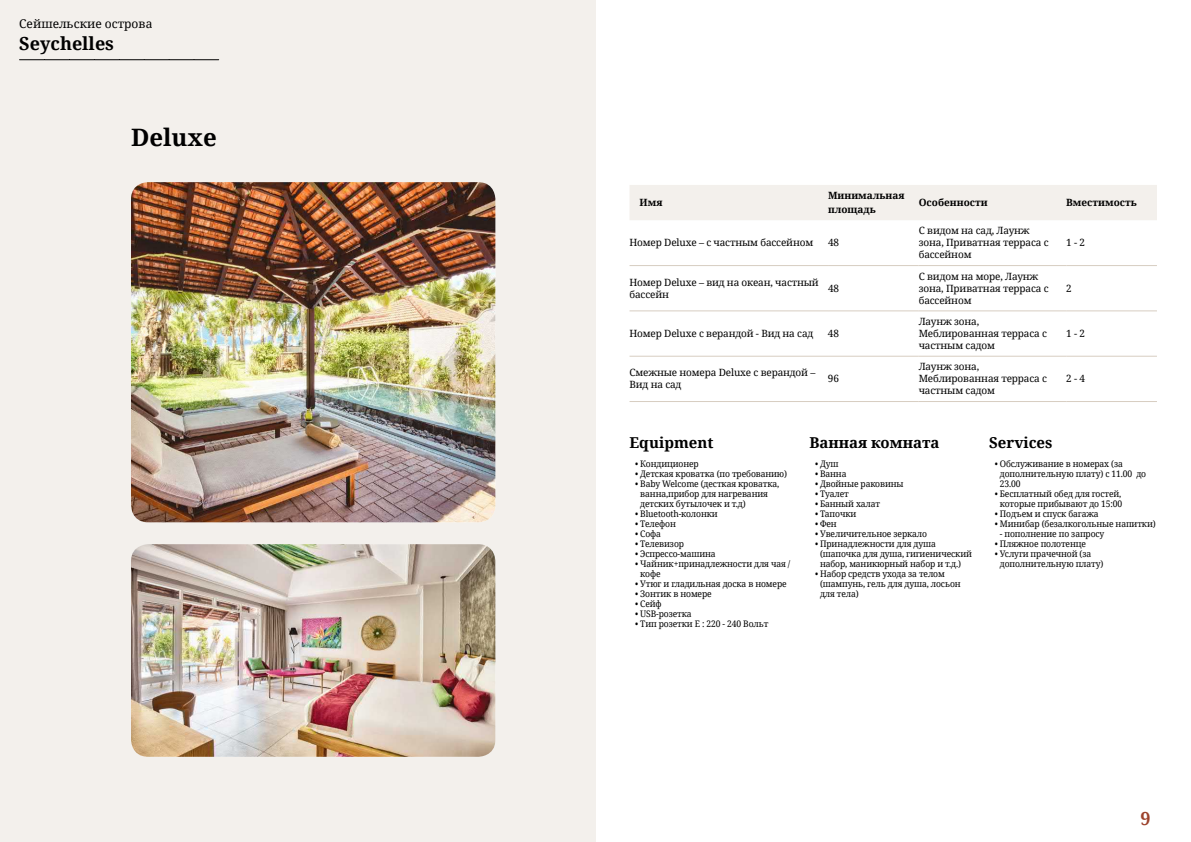
<style>
.page{position:relative;width:1191px;height:842px;background:#fff}
.page>*{position:absolute;margin:0;border:0;box-sizing:border-box;transform-origin:0 0}
.t1{font:700 24px "Noto Serif";color:#000}
.t2{font:700 18px "Noto Serif";color:#000}
.t3{font:700 18px "Noto Serif";color:#9d432c}
.t4{font:700 15px "Noto Serif";color:#000}
.t5{font:12px "Noto Serif";color:#000}
.t6{font:10px/12px "Noto Serif";letter-spacing:-.015em;color:#000}
.t7{font:700 10px/14px "Noto Serif";color:#000}
.t8{font:9px/10px "Noto Serif";letter-spacing:-.015em;color:#000;scale:.95 1}
</style>
<div class="page">
<div style="left:0;top:0;width:595px;height:842px;background:#f3f0ec"></div>
<img style="left:131px;top:182px;width:364px;height:340px">
<img style="left:131px;top:544px;width:364px;height:213px">
<svg style="left:20px;top:59px;width:199px;height:1px"></svg>
<div style="left:630px;top:185px;width:527px;height:35px;background:#f3f0ec"></div>
<hr style="left:629px;top:265px;width:199px;height:1px;background:#d7cdc1">
<hr style="left:828px;top:265px;width:90px;height:1px;background:#d7cdc1">
<hr style="left:918px;top:265px;width:148px;height:1px;background:#d7cdc1">
<hr style="left:1066px;top:265px;width:91px;height:1px;background:#d7cdc1">
<hr style="left:629px;top:310px;width:199px;height:1px;background:#d7cdc1">
<hr style="left:828px;top:310px;width:90px;height:1px;background:#d7cdc1">
<hr style="left:918px;top:310px;width:148px;height:1px;background:#d7cdc1">
<hr style="left:1066px;top:310px;width:91px;height:1px;background:#d7cdc1">
<hr style="left:629px;top:356px;width:199px;height:1px;background:#d7cdc1">
<hr style="left:828px;top:356px;width:90px;height:1px;background:#d7cdc1">
<hr style="left:918px;top:356px;width:148px;height:1px;background:#d7cdc1">
<hr style="left:1066px;top:356px;width:91px;height:1px;background:#d7cdc1">
<hr style="left:629px;top:401px;width:199px;height:1px;background:#d7cdc1">
<hr style="left:828px;top:401px;width:90px;height:1px;background:#d7cdc1">
<hr style="left:918px;top:401px;width:148px;height:1px;background:#d7cdc1">
<hr style="left:1066px;top:401px;width:91px;height:1px;background:#d7cdc1">
<h3 class="t5" style="left:19px;top:16px;width:135px">Сейшельские острова</h3>
<h2 class="t2" style="left:19px;top:31px;width:96px">Seychelles</h2>
<h1 class="t1" style="left:131px;top:121px;width:87px">Deluxe</h1>
<p class="t7" style="left:639px;top:195px;width:24px">Имя</p>
<p class="t7" style="left:828px;top:188px;width:78px">Минимальная площадь</p>
<p class="t7" style="left:918px;top:195px;width:70px">Особенности</p>
<p class="t7" style="left:1066px;top:195px;width:72px">Вместимость</p>
<p class="t6" style="left:629px;top:236px;width:185px">Номер Deluxe – с частным бассейном</p>
<p class="t6" style="left:828px;top:236px;width:13px">48</p>
<p class="t6" style="left:918px;top:224px;width:131px">С видом на сад, Лаунж зона, Приватная терраса с бассейном</p>
<p class="t6" style="left:1066px;top:236px;width:20px">1 - 2</p>
<p class="t6" style="left:629px;top:276px;width:191px">Номер Deluxe – вид на океан, частный бассейн</p>
<p class="t6" style="left:828px;top:282px;width:13px">48</p>
<p class="t6" style="left:918px;top:270px;width:131px">С видом на море, Лаунж зона, Приватная терраса с бассейном</p>
<p class="t6" style="left:1066px;top:282px;width:7px">2</p>
<p class="t6" style="left:629px;top:327px;width:185px">Номер Deluxe с верандой - Вид на сад</p>
<p class="t6" style="left:828px;top:327px;width:13px">48</p>
<p class="t6" style="left:918px;top:315px;width:130px">Лаунж зона,<br>Меблированная терраса с частным садом</p>
<p class="t6" style="left:1066px;top:327px;width:20px">1 - 2</p>
<p class="t6" style="left:629px;top:366px;width:187px">Смежные номера Deluxe с верандой –<br>Вид на сад</p>
<p class="t6" style="left:828px;top:372px;width:13px">96</p>
<p class="t6" style="left:918px;top:360px;width:130px">Лаунж зона,<br>Меблированная терраса с частным садом</p>
<p class="t6" style="left:1066px;top:372px;width:20px">2 - 4</p>
<h3 class="t4" style="left:629px;top:432px;width:85px">Equipment</h3>
<p class="t8" style="left:635px;top:458px;width:68px">• Кондиционер</p>
<p class="t8" style="left:635px;top:468px;width:161px">• Детская кроватка (по требованию)</p>
<p class="t8" style="left:640px;top:478px;width:148px;text-indent:-5px">• Baby Welcome (десткая кроватка, ванна,прибор для нагревания детских бутылочек и т.д)</p>
<p class="t8" style="left:635px;top:508px;width:88px">• Bluetooth-колонки</p>
<p class="t8" style="left:635px;top:518px;width:44px">• Телефон</p>
<p class="t8" style="left:635px;top:528px;width:29px">• Софа</p>
<p class="t8" style="left:635px;top:538px;width:53px">• Телевизор</p>
<p class="t8" style="left:635px;top:548px;width:86px">• Эспрессо-машина</p>
<p class="t8" style="left:640px;top:558px;width:159px;text-indent:-5px">• Чайник+принадлежности для чая / кофе</p>
<p class="t8" style="left:635px;top:578px;width:161px">• Утюг и гладильная доска в номере</p>
<p class="t8" style="left:635px;top:588px;width:82px">• Зонтик в номере</p>
<p class="t8" style="left:635px;top:598px;width:29px">• Сейф</p>
<p class="t8" style="left:635px;top:608px;width:61px">• USB-розетка</p>
<p class="t8" style="left:635px;top:618px;width:142px">• Тип розетки E : 220 - 240 Вольт</p>
<h3 class="t4" style="left:809px;top:432px;width:132px">Ванная комната</h3>
<p class="t8" style="left:815px;top:458px;width:26px">• Душ</p>
<p class="t8" style="left:815px;top:468px;width:35px">• Ванна</p>
<p class="t8" style="left:815px;top:478px;width:95px">• Двойные раковины</p>
<p class="t8" style="left:815px;top:488px;width:37px">• Туалет</p>
<p class="t8" style="left:815px;top:498px;width:70px">• Банный халат</p>
<p class="t8" style="left:815px;top:508px;width:45px">• Тапочки</p>
<p class="t8" style="left:815px;top:518px;width:24px">• Фен</p>
<p class="t8" style="left:815px;top:528px;width:119px">• Увеличительное зеркало</p>
<p class="t8" style="left:820px;top:538px;width:161px;text-indent:-5px">• Принадлежности для душа (шапочка для душа, гигиенический набор, маникюрный набор и т.д.)</p>
<p class="t8" style="left:820px;top:568px;width:149px;text-indent:-5px">• Набор средств ухода за телом (шампунь, гель для душа, лосьон для тела)</p>
<h3 class="t4" style="left:989px;top:432px;width:65px">Services</h3>
<p class="t8" style="left:1000px;top:458px;width:155px;text-indent:-5px">• Обслуживание в номерах (за дополнительную плату) с 11.00 до<br>23.00</p>
<p class="t8" style="left:994px;top:488px;width:135px;text-align:center">• Бесплатный обед для гостей, которые прибывают до 15:00</p>
<p class="t8" style="left:994px;top:508px;width:111px">• Подъем и спуск багажа</p>
<p class="t8" style="left:994px;top:518px;width:171px">• Минибар (безалкогольные напитки)</p>
<p class="t8" style="left:1000px;top:528px;width:112px">- пополнение по запросу</p>
<p class="t8" style="left:994px;top:538px;width:98px">• Пляжное полотенце</p>
<p class="t8" style="left:1000px;top:548px;width:110px;text-indent:-5px">• Услуги прачечной (за дополнительную плату)</p>
<h2 class="t3" style="left:1140px;top:806px;width:12px">9</h2>
</div>
